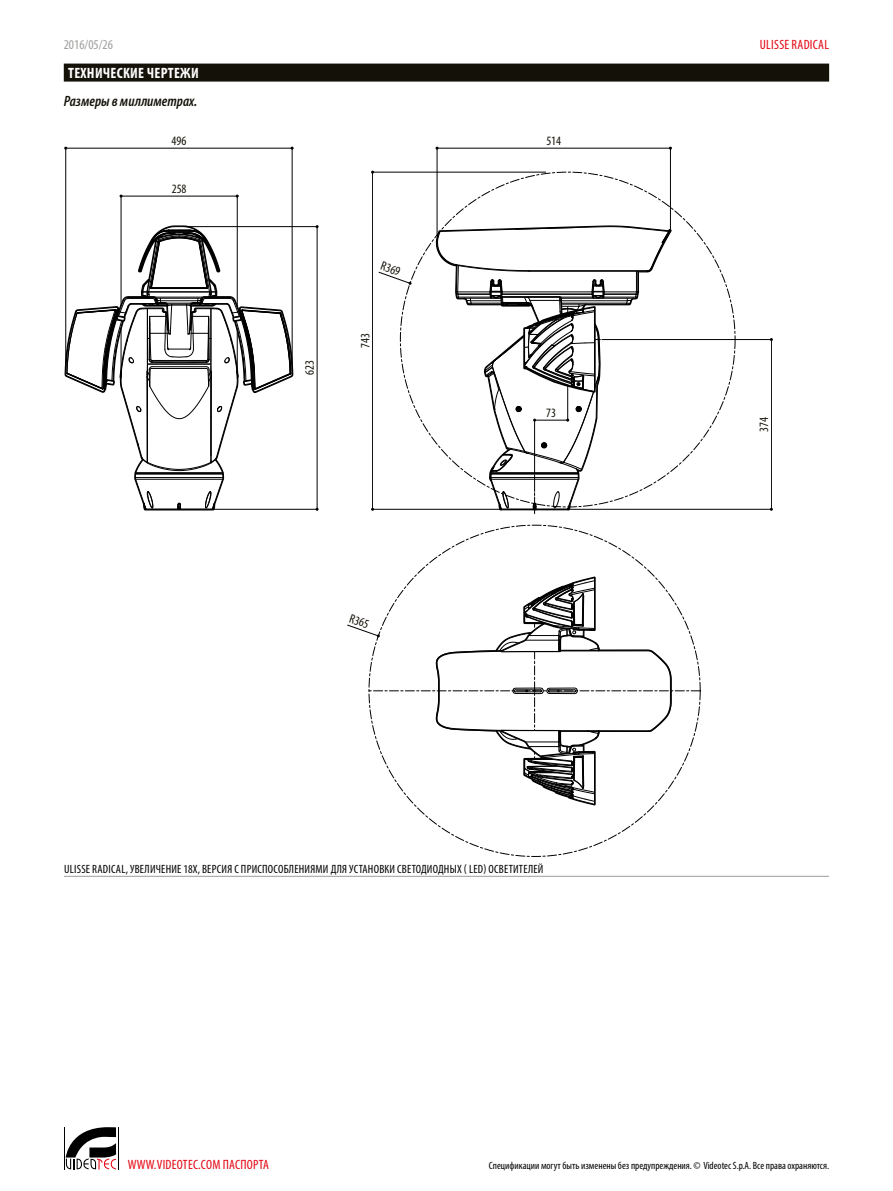
<style>
.page{position:relative;width:893px;height:1191px;background:#fff}
.page>*{position:absolute;margin:0;border:0;box-sizing:border-box;transform-origin:0 0}
.t1{font:italic 600 condensed 15px "Myriad Pro";color:#131108}
.t2{font:700 condensed 15px "Myriad Pro";letter-spacing:.02em;color:#fff}
.t3{font:condensed 13.5px "Myriad Pro";letter-spacing:.02em;color:#e30613}
.t4{font:condensed 13.5px "Myriad Pro";color:#9d9d9c}
.t5{font:condensed 12.9px "Myriad Pro";color:#131108}
.t6{font:condensed 12.75px "Myriad Pro";color:#131108}
.t7{font:condensed 12px "Myriad Pro";letter-spacing:.02em;color:#000}
.t8{font:condensed 10.5px "Myriad Pro";color:#000}
</style>
<div class="page">
<hr style="left:64px;top:1127px;width:1px;height:42px;background:#000">
<hr style="left:118px;top:1127px;width:1px;height:42px;background:#000">
<svg style="left:66px;top:1127px;width:50px;height:42px"></svg>
<div style="left:64px;top:64px;width:765px;height:18px;background:#131108"></div>
<hr style="left:121px;top:196px;width:1px;height:183px;background:#000">
<hr style="left:237px;top:196px;width:1px;height:183px;background:#000">
<hr style="left:121px;top:196px;width:116px;height:1px;background:#000">
<hr style="left:186px;top:226px;width:131px;height:1px;background:#000">
<hr style="left:214px;top:509px;width:103px;height:1px;background:#000">
<hr style="left:317px;top:227px;width:1px;height:282px;background:#000">
<hr style="left:437px;top:148px;width:1px;height:87px;background:#000">
<hr style="left:670px;top:148px;width:1px;height:81px;background:#000">
<hr style="left:437px;top:148px;width:233px;height:1px;background:#000">
<hr style="left:602px;top:339px;width:169px;height:1px;background:#000">
<hr style="left:569px;top:509px;width:202px;height:1px;background:#000">
<hr style="left:771px;top:339px;width:1px;height:170px;background:#000">
<hr style="left:373px;top:172px;width:173px;height:1px;background:#000">
<hr style="left:373px;top:509px;width:127px;height:1px;background:#000">
<hr style="left:372px;top:172px;width:1px;height:337px;background:#000">
<svg style="left:379px;top:272px;width:33px;height:13px"></svg>
<svg style="left:347px;top:576px;width:353px;height:229px"></svg>
<svg style="left:65px;top:225px;width:228px;height:286px"></svg>
<svg style="left:437px;top:226px;width:234px;height:287px"></svg>
<hr style="left:65px;top:148px;width:1px;height:222px;background:#000">
<hr style="left:292px;top:148px;width:1px;height:223px;background:#000">
<hr style="left:66px;top:148px;width:226px;height:1px;background:#000">
<hr style="left:64px;top:876px;width:765px;height:1px;background:#9d9d9c">
<p class="t4" style="left:64px;top:37px;width:51px">2016/05/26</p>
<p class="t3" style="left:760px;top:37px;width:71px">ULISSE RADICAL</p>
<p class="t2" style="left:68px;top:64px;width:132px">ТЕХНИЧЕСКИЕ ЧЕРТЕЖИ</p>
<p class="t1" style="left:64px;top:93px;width:135px">Размеры в миллиметрах.</p>
<p class="t5" style="left:171px;top:134px;width:16px">496</p>
<p class="t6" style="left:172px;top:182px;width:16px">258</p>
<p class="t6" style="left:303px;top:375px;width:16px;rotate:-90deg">623</p>
<p class="t6" style="left:384px;top:259px;width:22px;rotate:20deg">R369</p>
<p class="t6" style="left:358px;top:348px;width:16px;rotate:-90deg">743</p>
<p class="t6" style="left:352px;top:611px;width:22px;rotate:19deg">R365</p>
<p class="t6" style="left:546px;top:134px;width:16px">514</p>
<p class="t6" style="left:546px;top:406px;width:11px">73</p>
<p class="t7" style="left:64px;top:861px;width:481px">ULISSE RADICAL, УВЕЛИЧЕНИЕ 18X, ВЕРСИЯ С ПРИСПОСОБЛЕНИЯМИ ДЛЯ УСТАНОВКИ СВЕТОДИОДНЫХ ( LED) ОСВЕТИТЕЛЕЙ</p>
<p class="t6" style="left:757px;top:432px;width:16px;rotate:-90deg">374</p>
<p class="t3" style="left:128px;top:1156px;width:143px">WWW.VIDEOTEC.COM ПАСПОРТА</p>
<p class="t8" style="left:489px;top:1159px;width:342px">Спецификации могут быть изменены без предупреждения. © Videotec S.p.A. Все права охраняются.</p>
</div>
